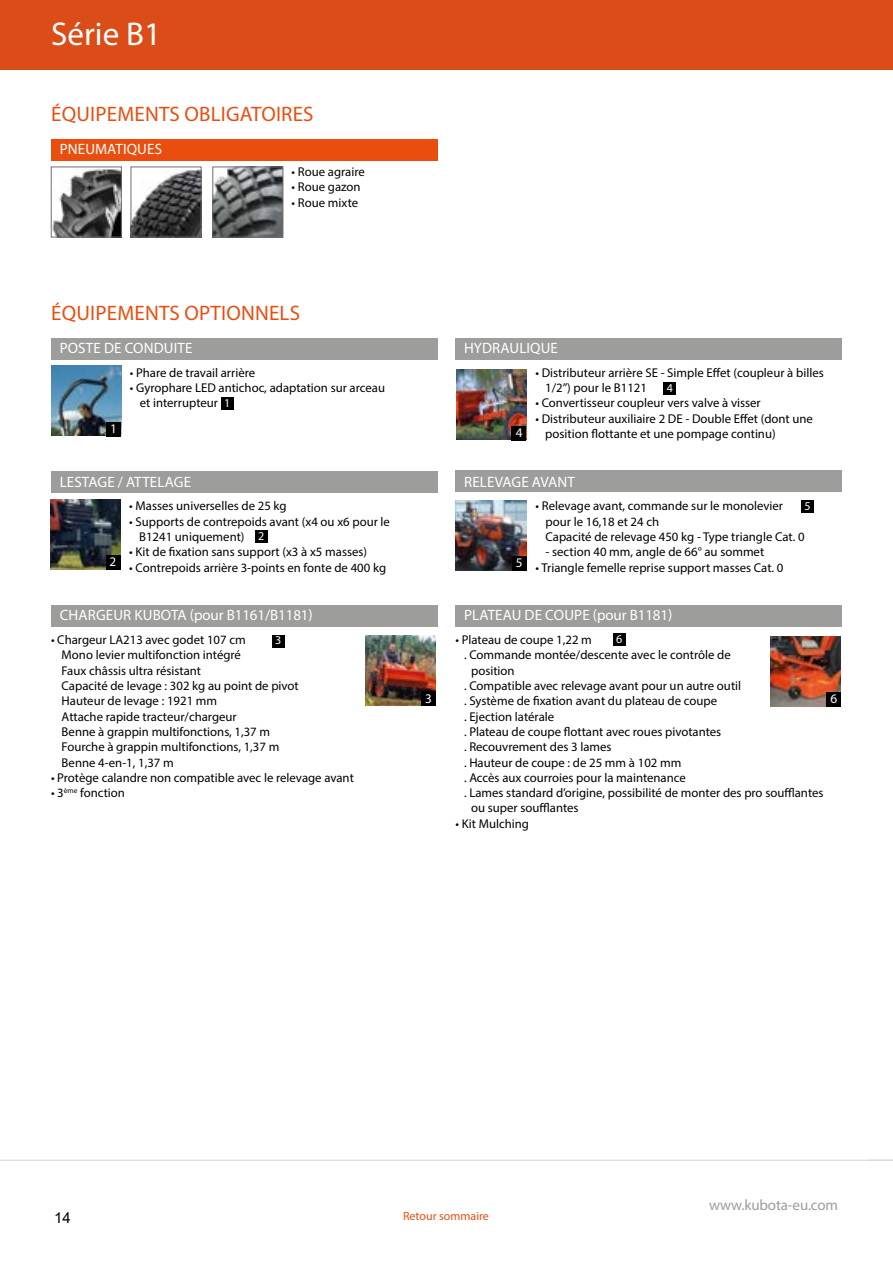
<style>
.page{position:relative;width:893px;height:1263px;background:#fff}
.page>*{position:absolute;margin:0;border:0;box-sizing:border-box;transform-origin:0 0}
.t1{font:33px "Myriad Pro";color:#fff}
.t2{font:21px "Myriad Pro";letter-spacing:.01em;color:#e94e0f}
.t3{font:15px "Myriad Pro";letter-spacing:.01em;color:#fff}
.t4{font:15px "Myriad Pro";letter-spacing:-.01em;color:#9d9d9c}
.t5{font:15px "Arial";color:#000}
.t6{font:13.2px "Myriad Pro";color:#fff}
.t7{font:12.75px/15.3px "Myriad Pro";color:#000}
.t8{font:12px "Myriad Pro";color:#e74e12}
.t9{font:12px "Myriad Pro";color:#fff}
</style>
<div class="page">
<hr style="left:0;top:1160px;width:893px;height:1px;background:#dadada">
<div style="left:0;top:0;width:893px;height:69px;background:#db4d18"></div>
<div style="left:255px;top:530px;width:13px;height:13px;background:#000"></div>
<div style="left:613px;top:633px;width:12px;height:13px;background:#000"></div>
<div style="left:51px;top:139px;width:386px;height:21px;background:#e94e0f"></div>
<div style="left:51px;top:339px;width:386px;height:21px;background:#9d9d9c"></div>
<div style="left:456px;top:339px;width:386px;height:21px;background:#9d9d9c"></div>
<div style="left:456px;top:471px;width:386px;height:21px;background:#9d9d9c"></div>
<div style="left:456px;top:605px;width:386px;height:22px;background:#9d9d9c"></div>
<div style="left:51px;top:471px;width:386px;height:21px;background:#9d9d9c"></div>
<div style="left:51px;top:606px;width:386px;height:21px;background:#9d9d9c"></div>
<img style="left:53px;top:169px;width:67px;height:66px">
<div style="left:51px;top:167px;width:71px;height:70px;border:1px solid #706f6f"></div>
<img style="left:133px;top:169px;width:66px;height:66px">
<div style="left:131px;top:167px;width:70px;height:70px;border:1px solid #706f6f"></div>
<img style="left:770px;top:636px;width:71px;height:70px">
<div style="left:826px;top:692px;width:14px;height:14px;background:#000"></div>
<img style="left:51px;top:366px;width:70px;height:70px">
<div style="left:107px;top:422px;width:14px;height:14px;background:#000"></div>
<img style="left:456px;top:370px;width:70px;height:70px">
<div style="left:512px;top:426px;width:14px;height:14px;background:#000"></div>
<img style="left:456px;top:500px;width:70px;height:70px">
<div style="left:512px;top:556px;width:14px;height:14px;background:#000"></div>
<div style="left:221px;top:397px;width:13px;height:13px;background:#000"></div>
<img style="left:50px;top:499px;width:70px;height:70px">
<div style="left:106px;top:555px;width:14px;height:14px;background:#000"></div>
<div style="left:272px;top:635px;width:13px;height:13px;background:#000"></div>
<img style="left:365px;top:635px;width:71px;height:71px">
<div style="left:422px;top:692px;width:14px;height:14px;background:#000"></div>
<div style="left:663px;top:382px;width:13px;height:13px;background:#000"></div>
<div style="left:801px;top:500px;width:13px;height:13px;background:#000"></div>
<img style="left:215px;top:169px;width:66px;height:66px">
<div style="left:213px;top:167px;width:70px;height:70px;border:1px solid #706f6f"></div>
<h1 class="t1" style="left:51px;top:13px;width:111px">Série B1</h1>
<h2 class="t2" style="left:51px;top:101px;width:264px">ÉQUIPEMENTS OBLIGATOIRES</h2>
<p class="t3" style="left:60px;top:140px;width:104px">PNEUMATIQUES</p>
<p class="t7" style="left:292px;top:164px;width:75px">• Roue agraire</p>
<p class="t7" style="left:292px;top:179px;width:71px">• Roue gazon</p>
<p class="t7" style="left:292px;top:194px;width:68px">• Roue mixte</p>
<h2 class="t2" style="left:51px;top:300px;width:250px">ÉQUIPEMENTS OPTIONNELS</h2>
<p class="t3" style="left:60px;top:339px;width:134px">POSTE DE CONDUITE</p>
<p class="t7" style="left:130px;top:365px;width:127px">• Phare de travail arrière</p>
<p class="t7" style="left:140px;top:380px;width:247px;text-indent:-10px">• Gyrophare LED antichoc, adaptation sur arceau et interrupteur</p>
<p class="t3" style="left:464px;top:339px;width:95px">HYDRAULIQUE</p>
<p class="t7" style="left:545px;top:365px;width:280px;text-indent:-10px">• Distributeur arrière SE - Simple Effet (coupleur à billes<br>1/2’’) pour le B1121</p>
<p class="t7" style="left:535px;top:395px;width:227px">• Convertisseur coupleur vers valve à visser</p>
<p class="t7" style="left:545px;top:411px;width:269px;text-indent:-10px">• Distributeur auxiliaire 2 DE - Double Effet (dont une position flottante et une pompage continu)</p>
<p class="t3" style="left:464px;top:472px;width:112px">RELEVAGE AVANT</p>
<p class="t7" style="left:546px;top:498px;width:261px;text-indent:-10px">• Relevage avant, commande sur le monolevier pour le 16,18 et 24 ch<br>Capacité de relevage 450 kg - Type triangle Cat. 0</p>
<p class="t7" style="left:546px;top:544px;width:220px">- section 40 mm, angle de 66° au sommet</p>
<p class="t7" style="left:536px;top:559px;width:249px">• Triangle femelle reprise support masses Cat. 0</p>
<p class="t3" style="left:464px;top:606px;width:210px">PLATEAU DE COUPE (pour B1181)</p>
<p class="t7" style="left:455px;top:632px;width:138px">• Plateau de coupe 1,22 m</p>
<p class="t7" style="left:464px;top:647px;width:268px">. Commande montée/descente avec le contrôle de</p>
<p class="t7" style="left:471px;top:662px;width:45px">position</p>
<p class="t7" style="left:464px;top:678px;width:279px">. Compatible avec relevage avant pour un autre outil</p>
<p class="t7" style="left:464px;top:693px;width:255px">. Système de fixation avant du plateau de coupe</p>
<p class="t7" style="left:464px;top:708px;width:92px">. Ejection latérale</p>
<p class="t7" style="left:464px;top:724px;width:259px">. Plateau de coupe flottant avec roues pivotantes</p>
<p class="t7" style="left:464px;top:739px;width:149px">. Recouvrement des 3 lames</p>
<p class="t7" style="left:464px;top:754px;width:219px">. Hauteur de coupe : de 25 mm à 102 mm</p>
<p class="t7" style="left:464px;top:770px;width:223px">. Accès aux courroies pour la maintenance</p>
<p class="t7" style="left:464px;top:785px;width:361px">. Lames standard d’origine, possibilité de monter des pro soufflantes</p>
<p class="t7" style="left:471px;top:800px;width:109px">ou super soufflantes</p>
<p class="t7" style="left:455px;top:815px;width:75px">• Kit Mulching</p>
<p class="t9" style="left:667px;top:380px;width:8px">4</p>
<p class="t9" style="left:224px;top:395px;width:8px">1</p>
<p class="t6" style="left:110px;top:421px;width:8px">1</p>
<p class="t6" style="left:516px;top:424px;width:8px">4</p>
<p class="t3" style="left:60px;top:472px;width:133px">LESTAGE / ATTELAGE</p>
<p class="t7" style="left:129px;top:498px;width:159px">• Masses universelles de 25 kg</p>
<p class="t7" style="left:139px;top:514px;width:252px;text-indent:-10px">• Supports de contrepoids avant (x4 ou x6 pour le<br>B1241 uniquement)</p>
<p class="t7" style="left:129px;top:544px;width:239px">• Kit de fixation sans support (x3 à x5 masses)</p>
<p class="t7" style="left:129px;top:559px;width:258px">• Contrepoids arrière 3-points en fonte de 400 kg</p>
<p class="t3" style="left:60px;top:606px;width:255px">CHARGEUR KUBOTA (pour B1161/B1181)</p>
<p class="t7" style="left:62px;top:632px;width:239px;text-indent:-11px">• Chargeur LA213 avec godet 107 cm<br>Mono levier multifonction intégré<br>Faux châssis ultra résistant<br>Capacité de levage : 302 kg au point de pivot Hauteur de levage : 1921 mm<br>Attache rapide tracteur/chargeur<br>Benne à grappin multifonctions, 1,37 m Fourche à grappin multifonctions, 1,37 m Benne 4-en-1, 1,37 m</p>
<p class="t7" style="left:51px;top:770px;width:304px">• Protège calandre non compatible avec le relevage avant</p>
<p class="t7" style="left:51px;top:785px;width:75px">• 3<sup>ème</sup> fonction</p>
<p class="t9" style="left:804px;top:498px;width:8px">5</p>
<p class="t9" style="left:258px;top:529px;width:8px">2</p>
<p class="t6" style="left:110px;top:554px;width:8px">2</p>
<p class="t6" style="left:516px;top:554px;width:8px">5</p>
<p class="t9" style="left:616px;top:632px;width:8px">6</p>
<p class="t9" style="left:275px;top:633px;width:8px">3</p>
<p class="t6" style="left:425px;top:690px;width:8px">3</p>
<p class="t6" style="left:830px;top:690px;width:8px">6</p>
<p class="t5" style="left:54px;top:1207px;width:18px">14</p>
<p class="t8" style="left:403px;top:1209px;width:87px">Retour sommaire</p>
<p class="t4" style="left:709px;top:1195px;width:130px">www.kubota-eu.com</p>
</div>
